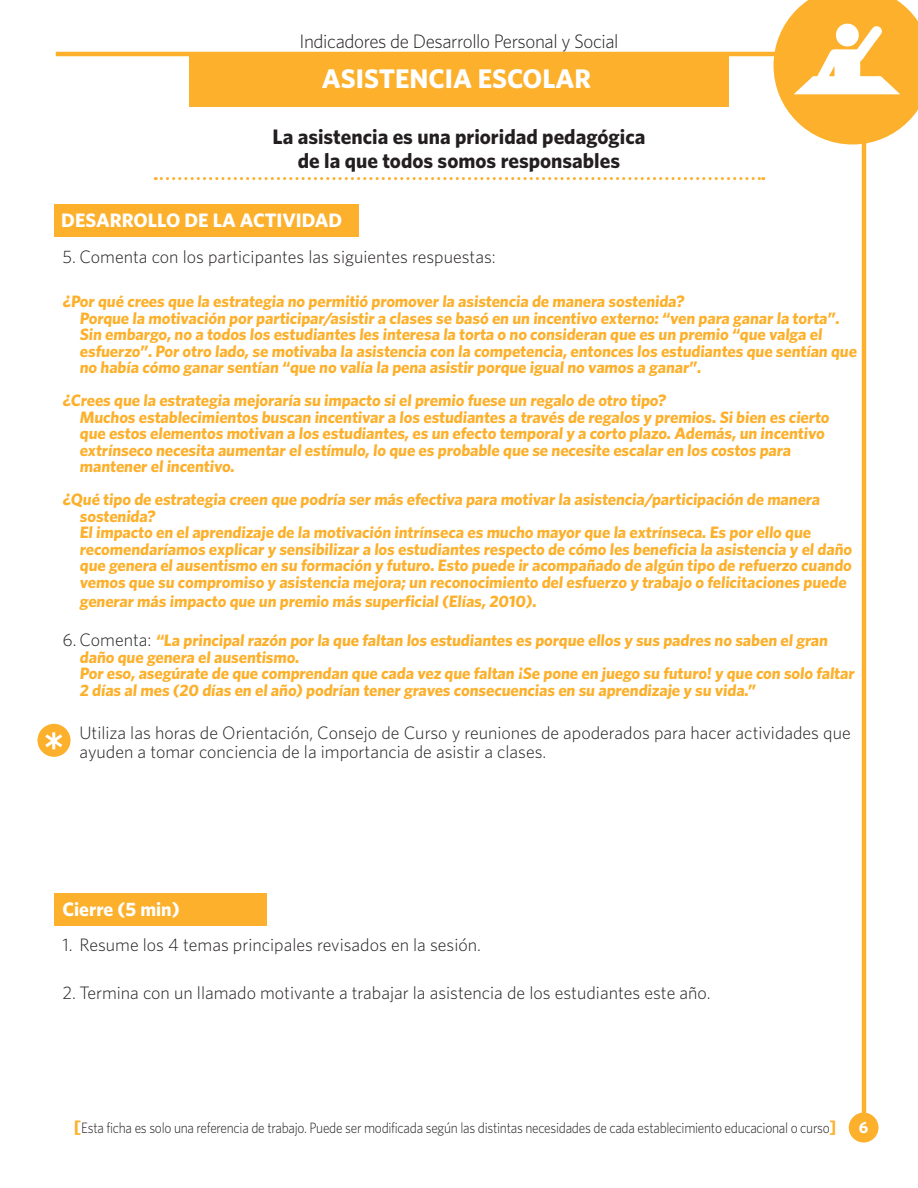
<style>
.page{position:relative;width:918px;height:1188px;background:#fff}
.page>*{position:absolute;margin:0;border:0;box-sizing:border-box;transform-origin:0 0}
.t1{font:700 27px "Whitney";color:#fff}
.t2{font:700 21px/24px "Whitney";color:#231f20;text-align:center}
.t3{font:300 19.5px "Whitney";letter-spacing:-.02em;color:#231f20}
.t4{font:700 19.5px "Whitney";color:#fff}
.t5{font:300 18px/19.5px "Whitney";color:#231f20}
.t6{font:700 18px "Sassoon Sans Std";color:#fff}
.t7{font:700 16.5px/16.5px "Whitney";letter-spacing:-.005em;color:#fcb02b}
.t8{font:700 16.5px "Whitney";color:#fff}
.t9{font:300 15px "Whitney";letter-spacing:-.02em;color:#231f20;scale:.9 1}
.s1{font-weight:300;font-size:18px;color:#231f20}
.s2{font-weight:700;font-size:18px;color:#fcb02b}
</style>
<div class="page">
<svg style="left:774px;top:0;width:144px;height:144px"></svg>
<svg style="left:849px;top:1113px;width:30px;height:30px"></svg>
<hr style="left:56px;top:52px;width:728px;height:4px;background:#fcb02b">
<div style="left:189px;top:54px;width:540px;height:53px;background:#fcb02b"></div>
<hr style="left:862px;top:131px;width:4px;height:986px;background:#fcb02b">
<div style="left:850px;top:1113px;width:27px;height:27px;background:#fcb02b;border-radius:50%"></div>
<svg style="left:155px;top:177px;width:609px;height:3px"></svg>
<div style="left:54px;top:204px;width:305px;height:33px;background:#fcb02b"></div>
<div style="left:54px;top:893px;width:213px;height:33px;background:#fcb02b"></div>
<svg style="left:37px;top:724px;width:34px;height:33px"></svg>
<svg style="left:42px;top:729px;width:24px;height:23px"></svg>
<p class="t3" style="left:299px;top:30px;width:321px">Indicadores de Desarrollo Personal y Social</p>
<h1 class="t1" style="left:322px;top:62px;width:271px">ASISTENCIA ESCOLAR</h1>
<p class="t2" style="left:273px;top:124px;width:374px">La asistencia es una prioridad pedagógica de la que todos somos responsables</p>
<p class="t4" style="left:61px;top:209px;width:283px">DESARROLLO DE LA ACTIVIDAD</p>
<p class="t5" style="left:63px;top:246px;width:435px">5. Comenta con los participantes las siguientes respuestas:</p>
<p class="t7" style="left:63px;top:293px;width:625px">¿Por qué crees que la estrategia no permitió promover la asistencia de manera sostenida?</p>
<p class="t7" style="left:80px;top:309px;width:780px">Porque la motivación por participar/asistir a clases se basó en un incentivo externo: “ven para ganar la torta”.<br>Sin embargo, no a todos los estudiantes les interesa la torta o no consideran que es un premio “que valga el esfuerzo”. Por otro lado, se motivaba la asistencia con la competencia, entonces los estudiantes que sentían que no había cómo ganar sentían “que no valía la pena asistir porque igual no vamos a ganar”.</p>
<p class="t7" style="left:63px;top:392px;width:607px">¿Crees que la estrategia mejoraría su impacto si el premio fuese un regalo de otro tipo?</p>
<p class="t7" style="left:80px;top:408px;width:753px">Muchos establecimientos buscan incentivar a los estudiantes a través de regalos y premios. Si bien es cierto que estos elementos motivan a los estudiantes, es un efecto temporal y a corto plazo. Además, un incentivo extrínseco necesita aumentar el estímulo, lo que es probable que se necesite escalar en los costos para mantener el incentivo.</p>
<p class="t7" style="left:80px;top:491px;width:743px;text-indent:-17px">¿Qué tipo de estrategia creen que podría ser más efectiva para motivar la asistencia/participación de manera sostenida?</p>
<p class="t7" style="left:80px;top:524px;width:775px">El impacto en el aprendizaje de la motivación intrínseca es mucho mayor que la extrínseca. Es por ello que recomendaríamos explicar y sensibilizar a los estudiantes respecto de cómo les beneficia la asistencia y el daño que genera el ausentismo en su formación y futuro. Esto puede ir acompañado de algún tipo de refuerzo cuando vemos que su compromiso y asistencia mejora; un reconocimiento del esfuerzo y trabajo o felicitaciones puede</p>
<p class="t7" style="left:80px;top:593px;width:460px">generar más impacto que un premio más superficial (Elías, 2010).</p>
<p class="t7" style="left:80px;top:632px;width:751px;text-indent:-17px"><span class="s1">6. Comenta:</span> “La principal razón por la que faltan los estudiantes es porque ellos y sus padres no saben el gran daño que genera el ausentismo.</p>
<p class="t7" style="left:80px;top:665px;width:778px">Por eso, asegúrate de que comprendan que cada vez que faltan ¡Se pone en juego su futuro! y que con solo faltar<br>2 días al mes (20 días en el año) podrían tener graves consecuencias en su aprendizaje y su vida.”</p>
<p class="t5" style="left:80px;top:723px;width:773px">Utiliza las horas de Orientación, Consejo de Curso y reuniones de apoderados para hacer actividades que ayuden a tomar conciencia de la importancia de asistir a clases.</p>
<p class="t4" style="left:63px;top:897px;width:119px">Cierre (5 min)</p>
<p class="t5" style="left:63px;top:935px;width:420px">1. Resume los 4 temas principales revisados en la sesión.</p>
<p class="t5" style="left:63px;top:982px;width:650px">2. Termina con un llamado motivante a trabajar la asistencia de los estudiantes este año.</p>
<p class="t9" style="left:74px;top:1119px;width:849px"><span class="s2">[</span>Esta ficha es solo una referencia de trabajo. Puede ser modificada según las distintas necesidades de cada establecimiento educacional o curso<span class="s2">]</span></p>
<p class="t6" style="left:860px;top:1116px;width:11px">6</p>
<p class="t8" style="left:859px;top:1117px;width:11px">6</p>
</div>
